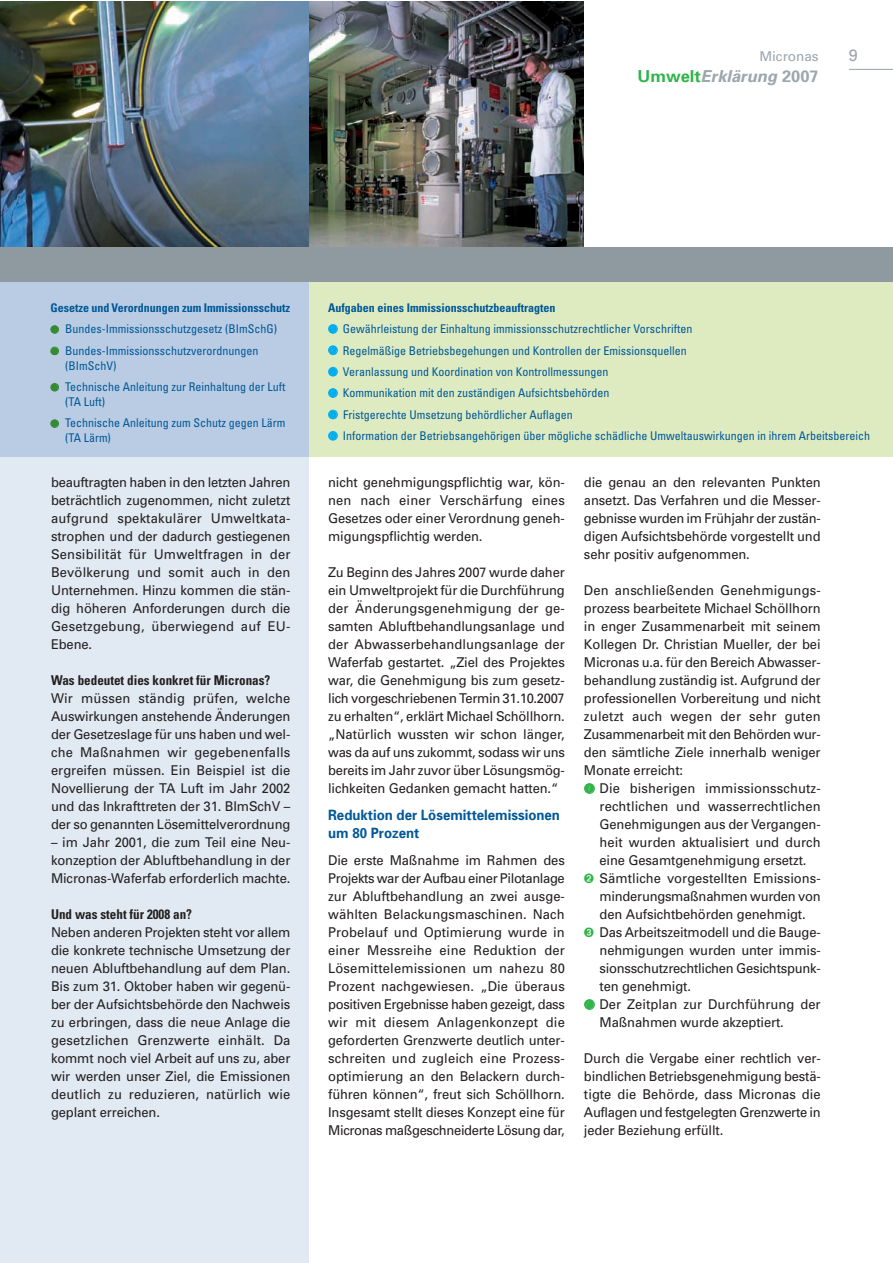
<style>
.page{position:relative;width:893px;height:1263px;background:#fff}
.page>*{position:absolute;margin:0;border:0;box-sizing:border-box;transform-origin:0 0}
.t1{font:italic 700 16.5px "Univers";color:#9ca6ad}
.t2{font:16.5px "Univers";color:#9ca6ad}
.t3{font:700 14.25px/18px "Univers";color:#005898;scale:.93 1}
.t4{font:13.5px/18px "Univers";letter-spacing:-.01em;color:#231f20;text-align:justify;scale:.96 1}
.t5{font:13.5px "Univers";letter-spacing:.01em;color:#231f20;scale:.96 1}
.t6{font:700 condensed 13.5px "Univers";color:#231f20}
.t7{font:13.5px "Univers";letter-spacing:.015em;color:#231f20;scale:.96 1}
.t8{font:13.5px "Univers";color:#9ca6ad}
.t9{font:condensed 12px/21.3px "Univers";color:#005898}
.t10{font:700 condensed 12px "Univers";color:#005898}
.s1{font-style:normal;color:#31b44a}
.s2{font-style:normal}
.s3{color:#358a33}
.s4{font-weight:700}
.s5{color:#00aeef}
.s6{color:#31b44a}
</style>
<div class="page">
<div style="left:0;top:256px;width:309px;height:1007px;background:#e1e9f3"></div>
<div style="left:309px;top:282px;width:583px;height:174px;background:#deebc1"></div>
<div style="left:0;top:282px;width:309px;height:174px;background:#bacce3"></div>
<img style="left:0;top:1px;width:309px;height:247px">
<img style="left:309px;top:1px;width:275px;height:247px">
<div style="left:0;top:248px;width:892px;height:34px;background:#8e99a0"></div>
<hr style="left:849px;top:69px;width:43px;height:1px;background:#9ca6ad">
<p class="t8" style="left:759px;top:52px;width:61px">Micronas</p>
<p class="t2" style="left:849px;top:49px;width:11px">9</p>
<p class="t1" style="left:638px;top:70px;width:183px"><span class="s1">Umwelt</span>Erklärung <span class="s2">2007</span></p>
<p class="t10" style="left:50px;top:303px;width:241px">Gesetze und Verordnungen zum Immissionsschutz</p>
<p class="t9" style="left:51px;top:319px;width:228px"><span class="s3">●</span> Bundes-Immissionsschutzgesetz (BImSchG)</p>
<p class="t9" style="left:65px;top:344px;width:195px;line-height:15px;text-indent:-15px"><span class="s3">●</span> Bundes-Immissionsschutzverordnungen (BImSchV)</p>
<p class="t9" style="left:65px;top:380px;width:222px;line-height:15px;text-indent:-15px"><span class="s3">●</span> Technische Anleitung zur Reinhaltung der Luft (TA Luft)</p>
<p class="t9" style="left:65px;top:417px;width:222px;line-height:15px;text-indent:-15px"><span class="s3">●</span> Technische Anleitung zum Schutz gegen Lärm (TA Lärm)</p>
<p class="t4" style="left:51px;top:475px;width:251px">beauftragten haben in den letzten Jahren beträchtlich zugenommen, nicht zuletzt aufgrund spektakulärer Umweltkata&shy;strophen und der dadurch gestiegenen Sensibilität für Umweltfragen in der Bevölkerung und somit auch in den Unternehmen. Hinzu kommen die stän&shy;dig höheren Anforderungen durch die Gesetzgebung, überwiegend auf EU-Ebene.</p>
<p class="t6" style="left:51px;top:676px;width:221px">Was bedeutet dies konkret für Micronas?</p>
<p class="t4" style="left:51px;top:691px;width:251px">Wir müssen ständig prüfen, welche Auswirkungen anstehende Änderungen der Gesetzeslage für uns haben und wel&shy;che Maßnahmen wir gegebenenfalls ergreifen müssen. Ein Beispiel ist die Novellierung der TA Luft im Jahr 2002 und das Inkrafttreten der 31. BImSchV – der so genannten Lösemittelverordnung</p>
<p class="t4" style="left:51px;top:835px;width:251px">– im Jahr 2001, die zum Teil eine Neu&shy;konzeption der Abluftbehandlung in der Micronas-Waferfab erforderlich machte.</p>
<p class="t6" style="left:51px;top:910px;width:143px">Und was steht für 2008 an?</p>
<p class="t4" style="left:51px;top:925px;width:251px">Neben anderen Projekten steht vor allem die konkrete technische Umsetzung der neuen Abluftbehandlung auf dem Plan.<br>Bis zum 31. Oktober haben wir gegenü&shy;ber der Aufsichtsbehörde den Nachweis zu erbringen, dass die neue Anlage die gesetzlichen Grenzwerte einhält. Da kommt noch viel Arbeit auf uns zu, aber wir werden unser Ziel, die Emissionen deutlich zu reduzieren, natürlich wie geplant erreichen.</p>
<p class="t9" style="left:328px;top:298px;width:543px"><span class="s4">Aufgaben eines Immissionsschutzbeauftragten<br></span><span class="s5">➊</span> Gewährleistung der Einhaltung immissionsschutzrechtlicher Vorschriften<br><span class="s5">➋</span> Regelmäßige Betriebsbegehungen und Kontrollen der Emissionsquellen<br><span class="s5">➌</span> Veranlassung und Koordination von Kontrollmessungen<br><span class="s5">➍</span> Kommunikation mit den zuständigen Aufsichtsbehörden<br><span class="s5">➎</span> Fristgerechte Umsetzung behördlicher Auflagen<br><span class="s5">➏</span> Information der Betriebsangehörigen über mögliche schädliche Umweltauswirkungen in ihrem Arbeitsbereich</p>
<p class="t4" style="left:328px;top:475px;width:248px">nicht genehmigungspflichtig war, kön&shy;nen nach einer Verschärfung eines Gesetzes oder einer Verordnung geneh&shy;migungspflichtig werden.</p>
<p class="t4" style="left:328px;top:565px;width:248px">Zu Beginn des Jahres 2007 wurde daher ein Umweltprojekt für die Durchführung der Änderungsgenehmigung der ge&shy;samten Abluftbehandlungsanlage und der Abwasserbehandlungsanlage der Waferfab gestartet. „Ziel des Projektes war, die Genehmigung bis zum gesetz&shy;lich vorgeschriebenen Termin 31.10.2007 zu erhalten“, erklärt Michael Schöllhorn. „Natürlich wussten wir schon länger, was da auf uns zukommt, sodass wir uns bereits im Jahr zuvor über Lösungsmög&shy;lichkeiten Gedanken gemacht hatten.“</p>
<p class="t3" style="left:328px;top:807px;width:251px">Reduktion der Lösemittelemissionen um 80 Prozent</p>
<p class="t4" style="left:328px;top:853px;width:248px">Die erste Maßnahme im Rahmen des Projekts war der Aufbau einer Pilotanlage zur Abluftbehandlung an zwei ausge&shy;wählten Belackungsmaschinen. Nach Probelauf und Optimierung wurde in einer Messreihe eine Reduktion der Lösemittelemissionen um nahezu 80<br>Prozent nachgewiesen. „Die überaus positiven Ergebnisse haben gezeigt, dass wir mit diesem Anlagenkonzept die geforderten Grenzwerte deutlich unter&shy;schreiten und zugleich eine Prozess&shy;optimierung an den Belackern durch&shy;führen können“, freut sich Schöllhorn.<br>Insgesamt stellt dieses Konzept eine für Micronas maßgeschneiderte Lösung dar,</p>
<p class="t4" style="left:584px;top:475px;width:248px">die genau an den relevanten Punkten ansetzt. Das Verfahren und die Messer&shy;gebnisse wurden im Frühjahr der zustän&shy;digen Aufsichtsbehörde vorgestellt und sehr positiv aufgenommen.</p>
<p class="t5" style="left:584px;top:586px;width:248px">Den anschließenden Genehmigungs-</p>
<p class="t4" style="left:584px;top:601px;width:248px">prozess bearbeitete Michael Schöllhorn</p>
<p class="t4" style="left:584px;top:619px;width:248px">in enger Zusammenarbeit mit seinem</p>
<p class="t4" style="left:584px;top:637px;width:248px">Kollegen Dr. Christian Mueller, der bei</p>
<p class="t4" style="left:584px;top:655px;width:248px">Micronas u.a. für den Bereich Abwasser-</p>
<p class="t4" style="left:584px;top:673px;width:248px">behandlung zuständig ist. Aufgrund der</p>
<p class="t4" style="left:584px;top:691px;width:248px">professionellen Vorbereitung und nicht</p>
<p class="t7" style="left:584px;top:711px;width:248px">zuletzt auch wegen der sehr guten</p>
<p class="t4" style="left:584px;top:727px;width:248px">Zusammenarbeit mit den Behörden wur-</p>
<p class="t4" style="left:584px;top:745px;width:248px">den sämtliche Ziele innerhalb weniger</p>
<p class="t4" style="left:584px;top:763px;width:105px">Monate erreicht:</p>
<p class="t5" style="left:584px;top:784px;width:248px"><span class="s6">➊</span> Die bisherigen immissionsschutz-</p>
<p class="t5" style="left:599px;top:802px;width:232px">rechtlichen und wasserrechtlichen</p>
<p class="t4" style="left:599px;top:817px;width:232px">Genehmigungen aus der Vergangen-</p>
<p class="t4" style="left:599px;top:835px;width:232px">heit wurden aktualisiert und durch</p>
<p class="t4" style="left:599px;top:853px;width:217px">eine Gesamtgenehmigung ersetzt.</p>
<p class="t4" style="left:584px;top:871px;width:248px"><span class="s6">➋</span> Sämtliche vorgestellten Emissions-</p>
<p class="t4" style="left:599px;top:889px;width:232px">minderungsmaßnahmen wurden von</p>
<p class="t4" style="left:599px;top:907px;width:216px">den Aufsichtbehörden genehmigt.</p>
<p class="t4" style="left:584px;top:925px;width:248px"><span class="s6">➌</span> Das Arbeitszeitmodell und die Bauge-</p>
<p class="t4" style="left:599px;top:943px;width:232px">nehmigungen wurden unter immis-</p>
<p class="t4" style="left:599px;top:961px;width:232px">sionsschutzrechtlichen Gesichtspunk-</p>
<p class="t4" style="left:599px;top:979px;width:97px">ten genehmigt.</p>
<p class="t4" style="left:584px;top:997px;width:248px"><span class="s6">➍</span> Der Zeitplan zur Durchführung der</p>
<p class="t4" style="left:599px;top:1015px;width:194px">Maßnahmen wurde akzeptiert.</p>
<p class="t4" style="left:584px;top:1051px;width:248px">Durch die Vergabe einer rechtlich ver&shy;bindlichen Betriebsgenehmigung bestä&shy;tigte die Behörde, dass Micronas die Auflagen und festgelegten Grenzwerte in jeder Beziehung erfüllt.</p>
</div>
